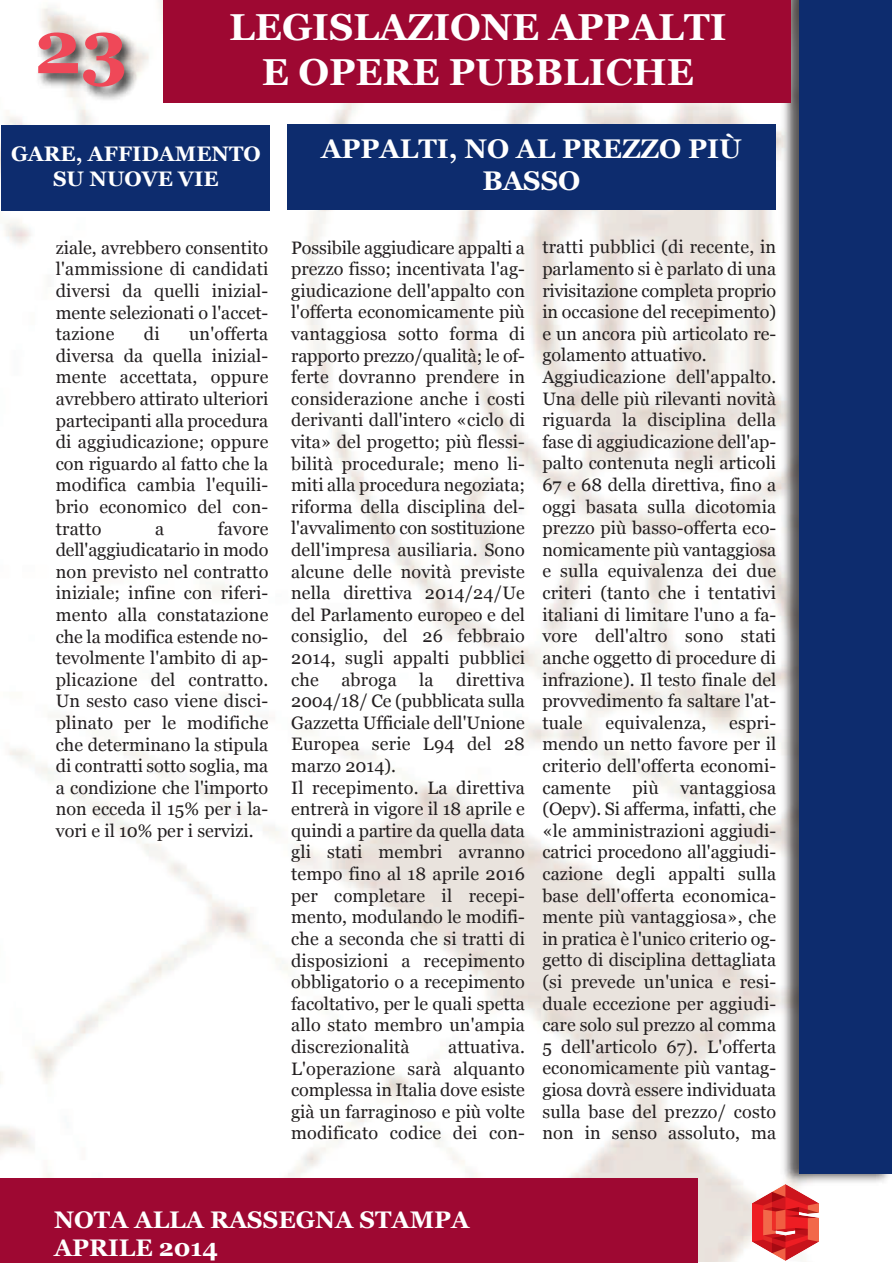
<style>
.page{position:relative;width:893px;height:1263px;background:#fff}
.page>*{position:absolute;margin:0;border:0;box-sizing:border-box;transform-origin:0 0}
.t1{font:700 75px "Georgia";color:#ef4858}
.t2{font:700 37.5px/45px "Georgia";color:#fff;text-align:center}
.t3{font:700 27px/32.4px "Georgia";color:#fff;text-align:center}
.t4{font:700 24px/28.8px "Georgia";color:#fff}
.t5{font:700 21px/25.2px "Georgia";color:#fff;text-align:center}
.t6{font:18px/21.6px "Georgia";letter-spacing:.005em;color:#231f20;text-align:justify}
</style>
<div class="page">
<img style="left:0;top:103px;width:819px;height:1159px">
<img style="left:0;top:0;width:188px;height:125px">
<div style="left:0;top:1178px;width:697px;height:85px;background:#9e0832"></div>
<img style="left:752px;top:1184px;width:66px;height:77px">
<img style="left:777px;top:0;width:115px;height:1188px">
<div style="left:799px;top:0;width:93px;height:1173px;background:#0d2c6e"></div>
<div style="left:164px;top:0;width:627px;height:103px;background:#9e0832"></div>
<div style="left:2px;top:125px;width:268px;height:85px;background:#0d2c6e"></div>
<div style="left:287px;top:124px;width:488px;height:85px;background:#0d2c6e"></div>
<h1 class="t1" style="left:34px;top:4px;width:95px">23</h1>
<h2 class="t2" style="left:229px;top:4px;width:499px">LEGISLAZIONE APPALTI<br>E OPERE PUBBLICHE</h2>
<p class="t5" style="left:11px;top:141px;width:251px">GARE, AFFIDAMENTO<br>SU NUOVE VIE</p>
<p class="t6" style="left:56px;top:237px;width:214px">ziale, avrebbero consentito l'ammissione di candidati diversi da quelli inizial&shy;mente selezionati o l'accet&shy;tazione</p>
<p class="t6" style="left:56px;top:323px;width:214px;text-indent:133px">un'offerta diversa da quella inizial&shy;mente accettata, oppure avrebbero attirato ulteriori partecipanti alla procedura di aggiudicazione; oppure con riguardo al fatto che la modifica cambia l'equili&shy;brio economico del con&shy;tratto</p>
<p class="t6" style="left:144px;top:323px;width:17px">di</p>
<p class="t6" style="left:56px;top:518px;width:214px;text-indent:162px">favore dell'aggiudicatario in modo non previsto nel contratto iniziale; infine con riferi&shy;mento alla constatazione che la modifica estende no&shy;tevolmente l'ambito di ap&shy;plicazione del contratto.<br>Un sesto caso viene disci&shy;plinato per le modifiche che determinano la stipula di contratti sotto soglia, ma a condizione che l'importo non ecceda il 15% per i la&shy;vori e il 10% per i servizi.</p>
<p class="t6" style="left:155px;top:518px;width:11px">a</p>
<h3 class="t3" style="left:321px;top:132px;width:422px">APPALTI, NO AL PREZZO PIÙ<br>BASSO</h3>
<p class="t6" style="left:291px;top:237px;width:235px">Possibile aggiudicare appalti a prezzo fisso; incentivata l'ag&shy;giudicazione dell'appalto con l'offerta economicamente più vantaggiosa sotto forma di rapporto prezzo/qualità; le of&shy;ferte dovranno prendere in considerazione anche i costi derivanti dall'intero «ciclo di vita» del progetto; più flessi&shy;bilità procedurale; meno li&shy;miti alla procedura negoziata; riforma della disciplina del&shy;l'avvalimento con sostituzione dell'impresa ausiliaria. Sono alcune delle novità previste nella direttiva 2014/24/Ue del Parlamento europeo e del consiglio, del 26 febbraio 2014, sugli appalti pubblici che</p>
<p class="t6" style="left:291px;top:669px;width:235px;text-align:left;text-indent:165px">direttiva<br>2004/18/ Ce (pubblicata sulla<br>Gazzetta Ufficiale dell'Unione<br>Europea serie L94 del 28 marzo 2014).<br>Il recepimento. La direttiva entrerà in vigore il 18 aprile e quindi a partire da quella data gli stati membri avranno tempo fino al 18 aprile 2016 per completare il recepi&shy;mento, modulando le modifi&shy;che a seconda che si tratti di disposizioni a recepimento obbligatorio o a recepimento facoltativo, per le quali spetta allo stato membro un'ampia discrezionalità</p>
<p class="t6" style="left:341px;top:669px;width:57px">abroga</p>
<p class="t6" style="left:419px;top:669px;width:16px">la</p>
<p class="t6" style="left:291px;top:1036px;width:235px;text-indent:157px">attuativa.<br>L'operazione sarà alquanto complessa in Italia dove esiste già un farraginoso e più volte modificato codice dei con-</p>
<p class="t6" style="left:542px;top:236px;width:235px;text-align:left">tratti pubblici (di recente, in parlamento si è parlato di una rivisitazione completa proprio in occasione del recepimento) e un ancora più articolato re&shy;golamento attuativo.<br>Aggiudicazione dell'appalto.<br>Una delle più rilevanti novità riguarda la disciplina della fase di aggiudicazione dell'ap&shy;palto contenuta negli articoli<br>67 e 68 della direttiva, fino a oggi basata sulla dicotomia prezzo più basso-offerta eco&shy;nomicamente più vantaggiosa e sulla equivalenza dei due criteri (tanto che i tentativi italiani di limitare l'uno a fa&shy;vore dell'altro sono stati anche oggetto di procedure di infrazione). Il testo finale del provvedimento fa saltare l'at&shy;tuale</p>
<p class="t6" style="left:605px;top:712px;width:102px">equivalenza,</p>
<p class="t6" style="left:542px;top:712px;width:235px;text-indent:187px">espri&shy;mendo un netto favore per il criterio dell'offerta economi&shy;camente più vantaggiosa (Oepv). Si afferma, infatti, che «le amministrazioni aggiudi&shy;catrici procedono all'aggiudi&shy;cazione degli appalti sulla base dell'offerta economica&shy;mente più vantaggiosa», che in pratica è l'unico criterio og&shy;getto di disciplina dettagliata (si prevede un'unica e resi&shy;duale eccezione per aggiudi&shy;care solo sul prezzo al comma 5 dell'articolo 67). L'offerta economicamente più vantag&shy;giosa dovrà essere individuata sulla base del prezzo/ costo non in senso assoluto, ma</p>
<h3 class="t4" style="left:54px;top:1205px;width:417px">NOTA ALLA RASSEGNA STAMPA<br>APRILE 2014</h3>
</div>
